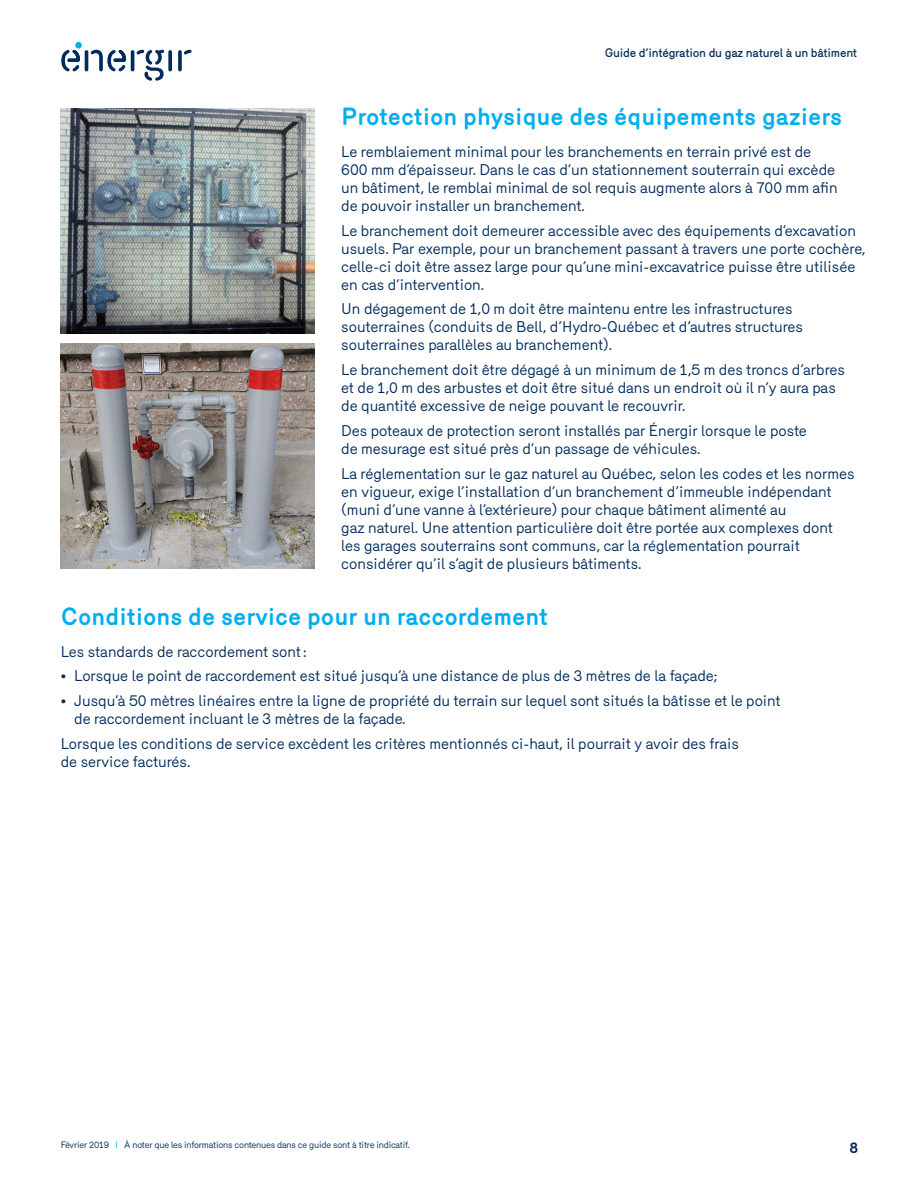
<style>
.page{position:relative;width:918px;height:1188px;background:#fff}
.page>*{position:absolute;margin:0;border:0;box-sizing:border-box;transform-origin:0 0}
.t1{font:700 24px "Merkury";color:#00aeef}
.t2{font:15px/18px "Merkury";color:#002b5c}
.t3{font:700 15px "Merkury";color:#002b5c}
.t4{font:500 12px "Merkury";letter-spacing:-.02em;color:#002b5c}
.t5{font:9px "Merkury";letter-spacing:-.02em;color:#002b5c}
.s1{color:#00aeef}
</style>
<div class="page">
<div style="left:75px;top:42px;width:7px;height:7px;background:#00aeef;border-radius:50%"></div>
<hr style="left:85px;top:50px;width:3px;height:21px;background:#002b5c;border-radius:2px">
<svg style="left:168px;top:50px;width:4px;height:21px"></svg>
<svg style="left:61px;top:50px;width:19px;height:22px"></svg>
<svg style="left:91px;top:50px;width:35px;height:22px"></svg>
<hr style="left:131px;top:50px;width:3px;height:21px;background:#002b5c;border-radius:2px">
<svg style="left:136px;top:50px;width:29px;height:31px"></svg>
<svg style="left:178px;top:50px;width:4px;height:21px"></svg>
<svg style="left:184px;top:50px;width:8px;height:5px"></svg>
<img style="left:61px;top:343px;width:253px;height:226px">
<img style="left:61px;top:108px;width:253px;height:226px">
<p class="t4" style="left:605px;top:44px;width:254px">Guide d’intégration du gaz naturel à un bâtiment</p>
<h1 class="t1" style="left:341px;top:99px;width:503px">Protection physique des équipements gaziers</h1>
<p class="t2" style="left:341px;top:141px;width:498px">Le remblaiement minimal pour les branchements en terrain privé est de 600 mm d’épaisseur. Dans le cas d’un stationnement souterrain qui excède un bâtiment, le remblai minimal de sol requis augmente alors à 700 mm afin de pouvoir installer un branchement.</p>
<p class="t2" style="left:341px;top:220px;width:526px">Le branchement doit demeurer accessible avec des équipements d’excavation usuels. Par exemple, pour un branchement passant à travers une porte cochère, celle-ci doit être assez large pour qu’une mini-excavatrice puisse être utilisée en cas d’intervention.</p>
<p class="t2" style="left:341px;top:299px;width:463px">Un dégagement de 1,0 m doit être maintenu entre les infrastructures souterraines (conduits de Bell, d’Hydro-Québec et d’autres structures souterraines parallèles au branchement).</p>
<p class="t2" style="left:341px;top:360px;width:505px">Le branchement doit être dégagé à un minimum de 1,5 m des troncs d’arbres et de 1,0 m des arbustes et doit être situé dans un endroit où il n’y aura pas de quantité excessive de neige pouvant le recouvrir.</p>
<p class="t2" style="left:341px;top:420px;width:467px">Des poteaux de protection seront installés par Énergir lorsque le poste de mesurage est situé près d’un passage de véhicules.</p>
<p class="t2" style="left:341px;top:463px;width:515px">La réglementation sur le gaz naturel au Québec, selon les codes et les normes en vigueur, exige l’installation d’un branchement d’immeuble indépendant (muni d’une vanne à l’extérieure) pour chaque bâtiment alimenté au<br>gaz naturel. Une attention particulière doit être portée aux complexes dont les garages souterrains sont communs, car la réglementation pourrait considérer qu’il s’agit de plusieurs bâtiments.</p>
<h1 class="t1" style="left:61px;top:599px;width:489px">Conditions de service pour un raccordement</h1>
<p class="t2" style="left:61px;top:641px;width:247px">Les standards de raccordement sont:</p>
<p class="t2" style="left:61px;top:666px;width:658px">• Lorsque le point de raccordement est situé jusqu’à une distance de plus de 3 mètres de la façade;</p>
<p class="t2" style="left:74px;top:690px;width:708px;text-indent:-14px">• Jusqu’à 50 mètres linéaires entre la ligne de propriété du terrain sur lequel sont situés la bâtisse et le point de raccordement incluant le 3 mètres de la façade.</p>
<p class="t2" style="left:61px;top:733px;width:680px">Lorsque les conditions de service excèdent les critères mentionnés ci-haut, il pourrait y avoir des frais de service facturés.</p>
<p class="t5" style="left:61px;top:1138px;width:351px">Février 2019 <span class="s1">I</span> À noter que les informations contenues dans ce guide sont à titre indicatif.</p>
<p class="t3" style="left:850px;top:1136px;width:10px">8</p>
</div>
